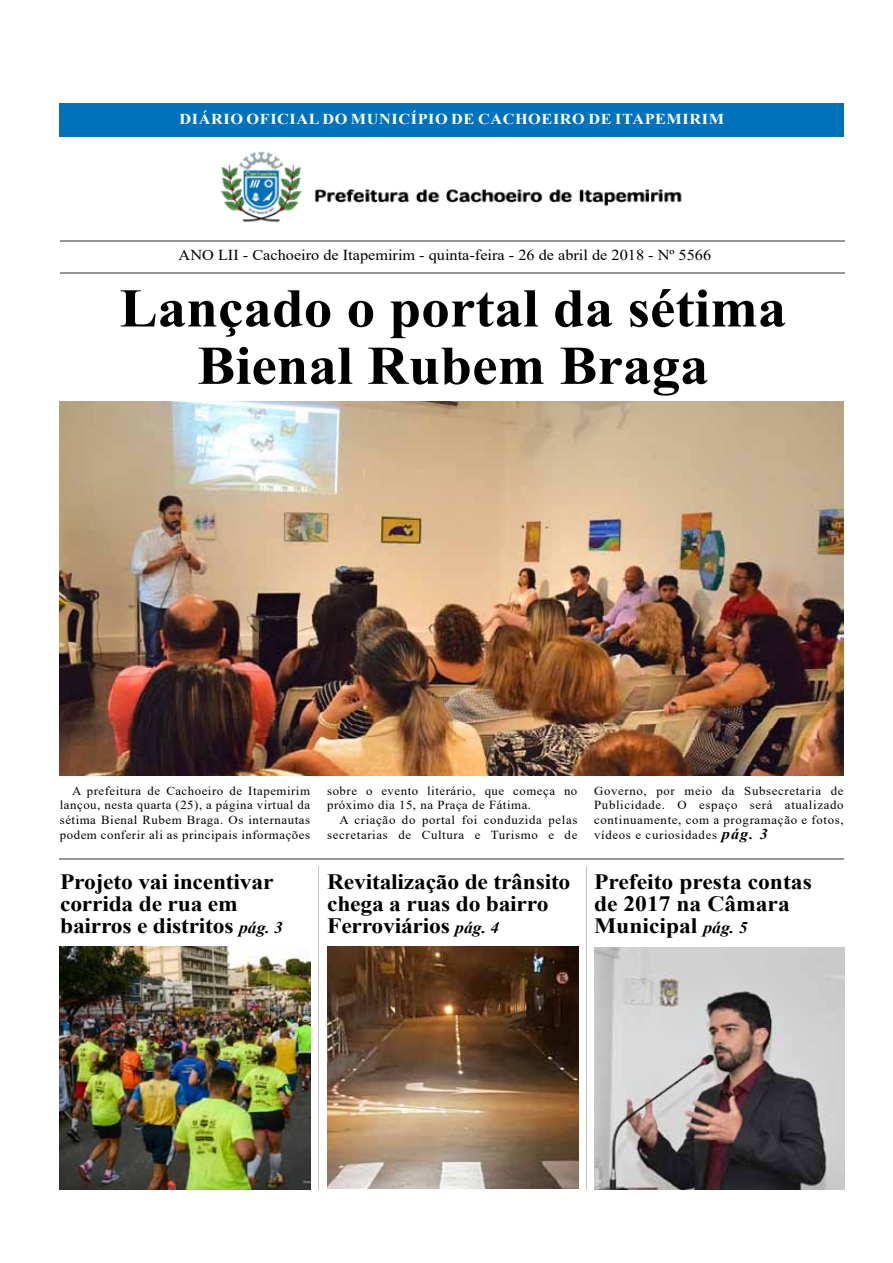
<style>
.page{position:relative;width:893px;height:1263px;background:#fff}
.page>*{position:absolute;margin:0;border:0;box-sizing:border-box;transform-origin:0 0}
.t1{font:700 54.6px/57.3px "Times New Roman";color:#000;text-align:center;scale:1.05 1}
.t2{font:700 21.9px/21.9px "Times New Roman";letter-spacing:-.01em;color:#000;scale:1.08 1}
.t3{font:15.15px "Times New Roman";color:#000;scale:1.08 1}
.t4{font:700 15.15px "Times New Roman";letter-spacing:.035em;color:#fff;scale:1.08 1}
.t5{font:12.3px/14.7px "Times New Roman";letter-spacing:.05em;color:#000;text-align:justify;scale:1.05 1}
.s1{font-style:italic;font-size:16.35px}
.s2{font-weight:700;font-style:italic;font-size:15px}
</style>
<div class="page">
<img style="left:220px;top:151px;width:462px;height:71px">
<div style="left:60px;top:103px;width:784px;height:34px;background:#0072bc"></div>
<hr style="left:60px;top:858px;width:784px;height:1px;background:#939598">
<hr style="left:60px;top:240px;width:785px;height:2px;background:#939598">
<hr style="left:60px;top:272px;width:785px;height:2px;background:#939598">
<img style="left:60px;top:402px;width:784px;height:373px">
<img style="left:59px;top:947px;width:251px;height:242px">
<img style="left:594px;top:947px;width:251px;height:242px">
<hr style="left:587px;top:866px;width:1px;height:323px;background:#77787b">
<img style="left:328px;top:947px;width:250px;height:241px">
<hr style="left:319px;top:866px;width:1px;height:323px;background:#77787b">
<p class="t4" style="left:180px;top:108px;width:506px">DIÁRIO OFICIAL DO MUNICÍPIO DE CACHOEIRO DE ITAPEMIRIM</p>
<p class="t3" style="left:179px;top:244px;width:495px">ANO LII - Cachoeiro de Itapemirim - quinta-feira - 26 de abril de 2018 - Nº 5566</p>
<h1 class="t1" style="left:120px;top:278px;width:637px">Lançado o portal da sétima<br>Bienal Rubem Braga</h1>
<p class="t5" style="left:60px;top:783px;width:240px;text-indent:12px">A prefeitura de Cachoeiro de Itapemirim lançou, nesta quarta (25), a página virtual da sétima Bienal Rubem Braga. Os internautas podem conferir ali as principais informações</p>
<h2 class="t2" style="left:60px;top:870px;width:208px">Projeto vai incentivar corrida de rua em bairros e distritos <span class="s1">pág. 3</span></h2>
<p class="t5" style="left:327px;top:783px;width:240px">sobre o evento literário, que começa no próximo dia 15, na Praça de Fátima.</p>
<p class="t5" style="left:327px;top:812px;width:240px;text-align:right">A criação do portal foi conduzida pelas secretarias de Cultura e Turismo e de</p>
<h2 class="t2" style="left:327px;top:870px;width:227px">Revitalização de trânsito chega a ruas do bairro<br>Ferroviários <span class="s1">pág. 4</span></h2>
<p class="t5" style="left:594px;top:783px;width:239px">Governo, por meio da Subsecretaria de Publicidade. O espaço será atualizado continuamente, com a programação e fotos, vídeos e curiosidades <span class="s2">pág. 3</span></p>
<h2 class="t2" style="left:594px;top:870px;width:203px">Prefeito presta contas de 2017 na Câmara<br>Municipal <span class="s1">pág. 5</span></h2>
</div>
